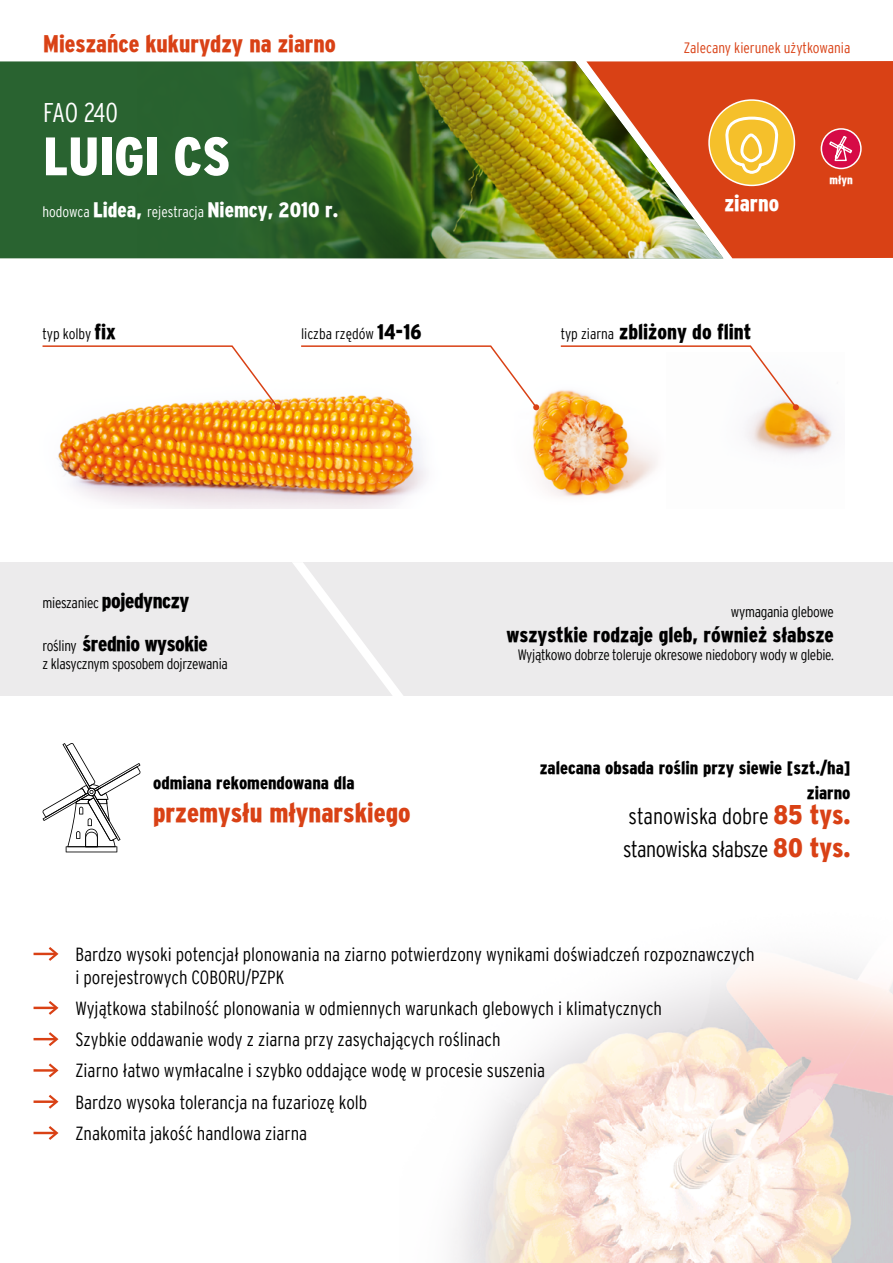
<style>
.page{position:relative;width:893px;height:1263px;background:#fff}
.page>*{position:absolute;margin:0;border:0;box-sizing:border-box;transform-origin:0 0}
.t1{font:900 condensed 54px "Interstate";color:#fff}
.t2{font:900 condensed 27px "Interstate";color:#d94115}
.t3{font:300 condensed 27px "Interstate";letter-spacing:-.035em;color:#fff}
.t4{font:900 condensed 24px "Interstate";color:#d94115}
.t5{font:300 condensed 22.5px/33px "Interstate";letter-spacing:-.02em;color:#000}
.t6{font:900 condensed 22.5px "Interstate";color:#fff}
.t7{font:900 condensed 21px "Interstate";color:#000}
.t8{font:900 condensed 21px "Interstate";color:#fff}
.t9{font:900 condensed 21px "Interstate";letter-spacing:-.02em;color:#000}
.t10{font:300 condensed 18.9px/31.2px "Interstate";color:#000}
.t11{font:900 condensed 18px/25.2px "Interstate";color:#000;text-align:right}
.t12{font:300 condensed 15px "Interstate";letter-spacing:-.02em;color:#000}
.t13{font:300 condensed 15px "Interstate";color:#d94115}
.t14{font:300 condensed 15px "Interstate";color:#000}
.t15{font:900 condensed 12.15px "Interstate";color:#fff}
.s1{font-weight:300;font-size:15px}
.s2{font-weight:900;font-size:21px}
.s3{font-weight:900;font-size:27px;color:#d94115}
</style>
<div class="page">
<div style="left:0;top:61px;width:137px;height:197px;background:#296330"></div>
<img style="left:137px;top:61px;width:449px;height:197px">
<img style="left:586px;top:61px;width:307px;height:197px">
<div style="left:709px;top:100px;width:85px;height:85px;background:#f5c02b;border-radius:50%"></div>
<div style="left:708px;top:99px;width:87px;height:87px;border:2px solid #fff;border-radius:50%"></div>
<svg style="left:725px;top:116px;width:56px;height:59px"></svg>
<div style="left:740px;top:133px;width:22px;height:29px;border:3px solid #fff;border-radius:9px"></div>
<svg style="left:821px;top:129px;width:40px;height:39px"></svg>
<div style="left:821px;top:128px;width:41px;height:41px;border:2px solid #fff;border-radius:50%"></div>
<svg style="left:828px;top:135px;width:25px;height:27px"></svg>
<img style="left:453px;top:959px;width:440px;height:304px">
<hr style="left:34px;top:953px;width:22px;height:2px;background:#d94115">
<svg style="left:46px;top:947px;width:13px;height:14px"></svg>
<hr style="left:34px;top:1007px;width:22px;height:2px;background:#d94115">
<svg style="left:46px;top:1001px;width:13px;height:14px"></svg>
<hr style="left:34px;top:1038px;width:22px;height:2px;background:#d94115">
<svg style="left:46px;top:1032px;width:13px;height:14px"></svg>
<hr style="left:34px;top:1069px;width:22px;height:3px;background:#d94115">
<svg style="left:46px;top:1063px;width:13px;height:15px"></svg>
<hr style="left:34px;top:1100px;width:22px;height:3px;background:#d94115">
<svg style="left:46px;top:1094px;width:13px;height:15px"></svg>
<hr style="left:34px;top:1132px;width:22px;height:2px;background:#d94115">
<svg style="left:46px;top:1126px;width:13px;height:14px"></svg>
<div style="left:0;top:562px;width:893px;height:134px;background:#ecebec"></div>
<svg style="left:292px;top:562px;width:111px;height:134px"></svg>
<img style="left:57px;top:398px;width:369px;height:110px">
<img style="left:532px;top:390px;width:125px;height:107px">
<img style="left:745px;top:404px;width:88px;height:51px">
<svg style="left:42px;top:345px;width:239px;height:65px"></svg>
<svg style="left:300px;top:345px;width:239px;height:65px"></svg>
<svg style="left:559px;top:345px;width:240px;height:65px"></svg>
<svg style="left:42px;top:743px;width:99px;height:109px"></svg>
<p class="t4" style="left:43px;top:30px;width:294px">Mieszańce kukurydzy na ziarno</p>
<h2 class="t3" style="left:43px;top:97px;width:76px">FAO 240</h2>
<h1 class="t1" style="left:43px;top:125px;width:189px">LUIGI CS</h1>
<p class="t8" style="left:43px;top:198px;width:297px"><span class="s1">hodowca</span> Lidea, <span class="s1">rejestracja</span> Niemcy, 2010 r.</p>
<p class="t13" style="left:684px;top:40px;width:168px">Zalecany kierunek użytkowania</p>
<p class="t6" style="left:724px;top:190px;width:56px">ziarno</p>
<p class="t15" style="left:829px;top:172px;width:25px">młyn</p>
<p class="t12" style="left:43px;top:325px;width:75px">typ kolby <span class="s2">fix</span></p>
<p class="t14" style="left:301px;top:325px;width:122px">liczba rzędów <span class="s2">14-16</span></p>
<p class="t7" style="left:561px;top:319px;width:192px"><span class="s1">typ ziarna</span> zbliżony do flint</p>
<p class="t12" style="left:43px;top:594px;width:148px">mieszaniec <span class="s2">pojedynczy</span></p>
<p class="t9" style="left:43px;top:632px;width:167px"><span class="s1">rośliny</span> średnio wysokie</p>
<p class="t12" style="left:43px;top:655px;width:187px">z klasycznym sposobem dojrzewania</p>
<p class="t11" style="left:153px;top:770px;width:203px">odmiana rekomendowana dla</p>
<h2 class="t2" style="left:153px;top:797px;width:259px">przemysłu młynarskiego</h2>
<p class="t12" style="left:731px;top:603px;width:105px">wymagania glebowe</p>
<p class="t7" style="left:506px;top:623px;width:329px">wszystkie rodzaje gleb, również słabsze</p>
<p class="t12" style="left:518px;top:646px;width:318px">Wyjątkowo dobrze toleruje okresowe niedobory wody w glebie.</p>
<p class="t11" style="left:540px;top:755px;width:312px">zalecana obsada roślin przy siewie [szt./ha] ziarno</p>
<p class="t5" style="left:623px;top:799px;width:229px">stanowiska dobre <span class="s3">85 tys. </span>stanowiska słabsze <span class="s3">80 tys.</span></p>
<p class="t10" style="left:76px;top:942px;width:681px;line-height:22.8px">Bardzo wysoki potencjał plonowania na ziarno potwierdzony wynikami doświadczeń rozpoznawczych i porejestrowych COBORU/PZPK</p>
<p class="t10" style="left:76px;top:992px;width:588px">Wyjątkowa stabilność plonowania w odmiennych warunkach glebowych i klimatycznych Szybkie oddawanie wody z ziarna przy zasychających roślinach<br>Ziarno łatwo wymłacalne i szybko oddające wodę w procesie suszenia<br>Bardzo wysoka tolerancja na fuzariozę kolb<br>Znakomita jakość handlowa ziarna</p>
</div>
